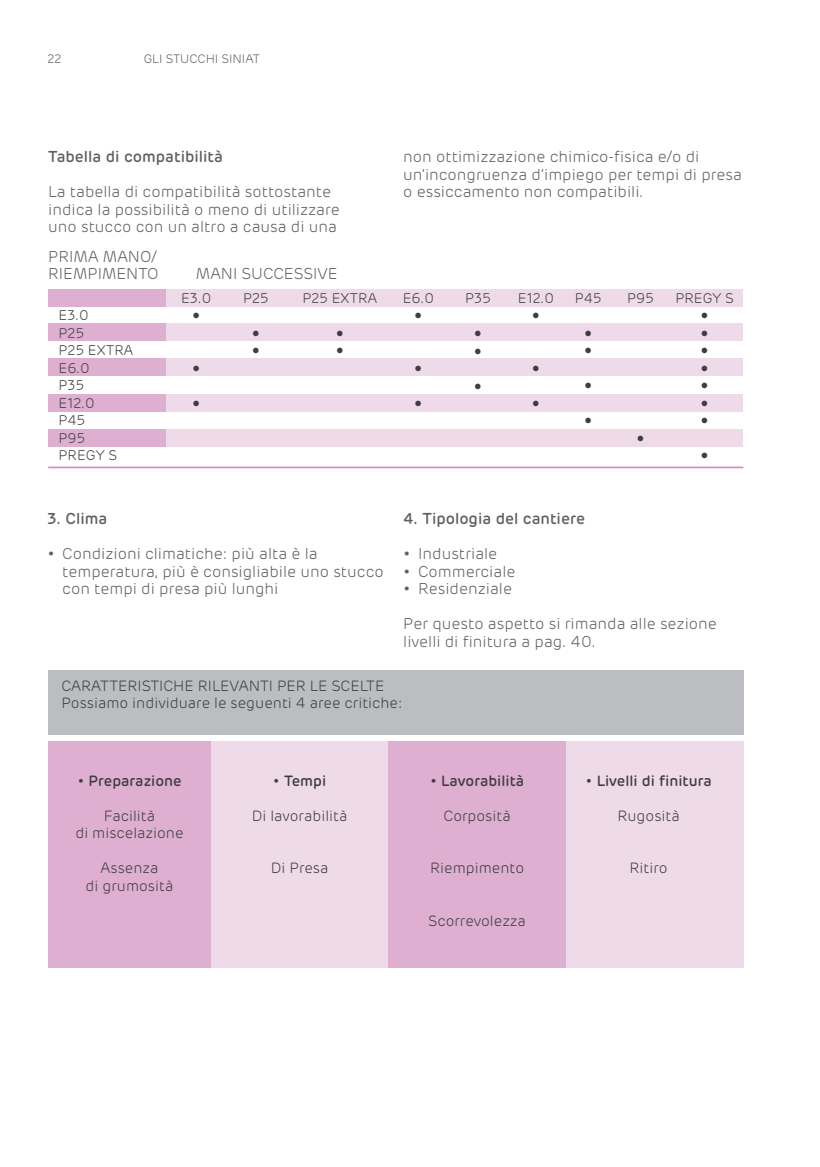
<style>
.page{position:relative;width:820px;height:1167px;background:#fff}
.page>*{position:absolute;margin:0;border:0;box-sizing:border-box;transform-origin:0 0}
.t1{font:21px/17.5px "Minion Pro";color:#3e3e3f}
.t2{font:300 15.75px/17.5px "Rubrik";color:#5f5f62}
.t3{font:500 15.75px "Rubrik";color:#5f5f62}
.t4{font:300 14.88px/17.5px "Rubrik";color:#3e3e3f;text-align:center}
.t5{font:500 14.88px "Rubrik";color:#3e3e3f}
.t6{font:300 14px/17.5px "Rubrik";color:#3e3e3f}
.t7{font:300 12.25px "Rubrik";color:#5f5f62}
</style>
<div class="page">
<div style="left:48px;top:428px;width:118px;height:18px;background:#deafd0"></div>
<div style="left:166px;top:428px;width:577px;height:18px;background:#efdae9"></div>
<div style="left:48px;top:741px;width:163px;height:226px;background:#deafd0"></div>
<div style="left:211px;top:741px;width:177px;height:226px;background:#efdae9"></div>
<div style="left:388px;top:741px;width:177px;height:226px;background:#deafd0"></div>
<div style="left:565px;top:741px;width:178px;height:226px;background:#efdae9"></div>
<div style="left:48px;top:289px;width:118px;height:18px;background:#deafd0"></div>
<div style="left:48px;top:323px;width:118px;height:18px;background:#deafd0"></div>
<div style="left:48px;top:394px;width:118px;height:18px;background:#deafd0"></div>
<div style="left:48px;top:358px;width:118px;height:18px;background:#deafd0"></div>
<div style="left:166px;top:394px;width:577px;height:18px;background:#efdae9"></div>
<div style="left:166px;top:289px;width:577px;height:18px;background:#efdae9"></div>
<div style="left:166px;top:323px;width:577px;height:18px;background:#efdae9"></div>
<div style="left:166px;top:358px;width:577px;height:18px;background:#efdae9"></div>
<div style="left:48px;top:670px;width:695px;height:64px;background:#bcbdc0"></div>
<hr style="left:48px;top:466px;width:695px;height:2px;background:#d390be">
<p class="t7" style="left:47px;top:52px;width:16px">22</p>
<p class="t7" style="left:144px;top:52px;width:118px">GLI STUCCHI SINIAT</p>
<p class="t3" style="left:48px;top:147px;width:176px">Tabella di compatibilità</p>
<p class="t2" style="left:48px;top:183px;width:293px">La tabella di compatibilità sottostante indica la possibilità o meno di utilizzare uno stucco con un altro a causa di una</p>
<p class="t2" style="left:48px;top:248px;width:112px">PRIMA MANO/<br>RIEMPIMENTO</p>
<p class="t6" style="left:59px;top:307px;width:76px">E3.0<br>P25<br>P25 EXTRA<br>E6.0<br>P35<br>E12.0<br>P45<br>P95<br>PREGY S</p>
<p class="t2" style="left:196px;top:265px;width:143px">MANI SUCCESSIVE</p>
<p class="t6" style="left:181px;top:290px;width:32px">E3.0</p>
<h1 class="t1" style="left:192px;top:305px;width:10px">•</h1>
<h1 class="t1" style="left:192px;top:349px;width:10px;line-height:35px">• •</h1>
<p class="t6" style="left:243px;top:290px;width:27px">P25</p>
<h1 class="t1" style="left:252px;top:322px;width:10px">• •</h1>
<p class="t6" style="left:302px;top:290px;width:76px">P25 EXTRA</p>
<h1 class="t1" style="left:335px;top:322px;width:10px">• •</h1>
<p class="t3" style="left:47px;top:509px;width:61px">3. Clima</p>
<p class="t2" style="left:62px;top:545px;width:323px;text-indent:-15px">• Condizioni climatiche: più alta è la temperatura, più è consigliabile uno stucco con tempi di presa più lunghi</p>
<p class="t2" style="left:403px;top:148px;width:340px">non ottimizzazione chimico-fisica e/o di un’incongruenza d’impiego per tempi di presa o essiccamento non compatibili.</p>
<p class="t6" style="left:402px;top:290px;width:33px">E6.0</p>
<h1 class="t1" style="left:414px;top:305px;width:10px">•</h1>
<h1 class="t1" style="left:414px;top:349px;width:10px;line-height:35px">• •</h1>
<p class="t6" style="left:465px;top:290px;width:27px">P35</p>
<h1 class="t1" style="left:473px;top:323px;width:10px">• •</h1>
<h1 class="t1" style="left:473px;top:375px;width:10px">•</h1>
<p class="t6" style="left:517px;top:290px;width:38px">E12.0</p>
<h1 class="t1" style="left:531px;top:305px;width:10px">•</h1>
<h1 class="t1" style="left:531px;top:349px;width:10px;line-height:35px">• •</h1>
<p class="t6" style="left:574px;top:290px;width:28px">P45</p>
<h1 class="t1" style="left:584px;top:322px;width:10px">• •</h1>
<h1 class="t1" style="left:584px;top:366px;width:10px;line-height:35px">• •</h1>
<p class="t6" style="left:627px;top:290px;width:28px">P95</p>
<h1 class="t1" style="left:636px;top:427px;width:10px">•</h1>
<p class="t6" style="left:675px;top:290px;width:60px">PREGY S</p>
<h1 class="t1" style="left:700px;top:305px;width:10px;text-align:justify">• • • • • • •</h1>
<h1 class="t1" style="left:700px;top:445px;width:10px">•</h1>
<p class="t3" style="left:403px;top:509px;width:183px">4. Tipologia del cantiere</p>
<p class="t2" style="left:403px;top:545px;width:95px">• Industriale</p>
<p class="t2" style="left:403px;top:563px;width:114px">• Commerciale</p>
<p class="t2" style="left:403px;top:580px;width:110px">• Residenziale</p>
<p class="t2" style="left:403px;top:615px;width:315px">Per questo aspetto si rimanda alle sezione livelli di finitura a pag. 40.</p>
<p class="t4" style="left:61px;top:677px;width:342px;text-align:left">CARATTERISTICHE RILEVANTI PER LE SCELTE<br>Possiamo individuare le seguenti 4 aree critiche:</p>
<p class="t5" style="left:77px;top:771px;width:106px">• Preparazione</p>
<p class="t4" style="left:75px;top:807px;width:110px">Facilità<br>di miscelazione</p>
<p class="t4" style="left:86px;top:860px;width:89px">Assenza<br>di grumosità</p>
<p class="t5" style="left:273px;top:771px;width:55px">• Tempi</p>
<p class="t4" style="left:251px;top:807px;width:97px">Di lavorabilità</p>
<p class="t4" style="left:271px;top:860px;width:59px">Di Presa</p>
<p class="t5" style="left:430px;top:771px;width:96px">• Lavorabilità</p>
<p class="t4" style="left:443px;top:807px;width:69px">Corposità</p>
<p class="t4" style="left:430px;top:860px;width:96px">Riempimento</p>
<p class="t4" style="left:428px;top:912px;width:99px">Scorrevolezza</p>
<p class="t5" style="left:585px;top:771px;width:128px">• Livelli di finitura</p>
<p class="t4" style="left:617px;top:807px;width:64px">Rugosità</p>
<p class="t4" style="left:629px;top:860px;width:40px">Ritiro</p>
</div>
